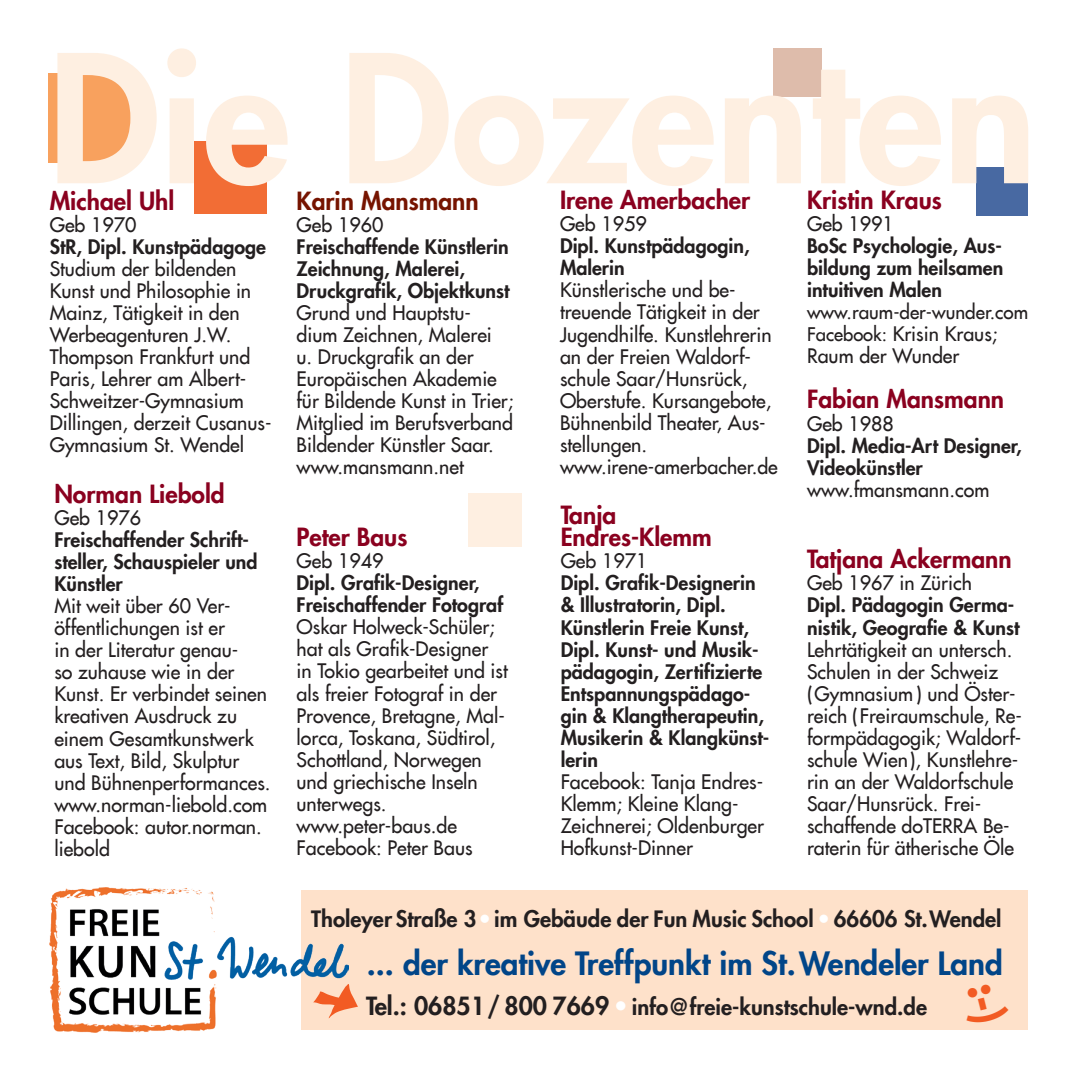
<style>
.page{position:relative;width:1078px;height:1078px;background:#fff}
.page>*{position:absolute;margin:0;border:0;box-sizing:border-box;transform-origin:0 0}
.t1{font:800 172.75px "Futura LT";color:#feefe1}
.t2{font:800 31.25px "Futura LT";color:#014588}
.t3{font:800 24.5px "Futura LT";color:#8a011f}
.t4{font:800 24.5px "Futura LT";color:#231f20}
.t5{font:800 24.5px "Futura LT";color:#761400}
.t6{font:800 22px "Futura LT";color:#231f20}
.t7{font:19.5px/22px "Futura LT";color:#231f20}
.t8{font:800 19.5px/22px "Futura LT";color:#231f20}
.t9{font:18.75px "Futura LT";color:#231f20}
.s1{font-size:18.25px}
.s2{color:#fff}
</style>
<div class="page">
<div style="left:773px;top:49px;width:48px;height:48px;background:#debcab"></div>
<div style="left:48px;top:73px;width:89px;height:89px;background:#f8a15e"></div>
<div style="left:194px;top:142px;width:72px;height:72px;background:#f26d35"></div>
<div style="left:976px;top:167px;width:51px;height:49px;background:#4869a2"></div>
<div style="left:302px;top:890px;width:725px;height:139px;background:#fee1ca"></div>
<img style="left:50px;top:887px;width:298px;height:146px">
<div style="left:468px;top:493px;width:53px;height:53px;background:#feefe1"></div>
<svg style="left:313px;top:983px;width:45px;height:35px"></svg>
<p class="t1" style="left:48px;top:4px;width:989px">Die Dozenten</p>
<p class="t3" style="left:50px;top:184px;width:126px">Michael Uhl</p>
<p class="t7" style="left:50px;top:213px;width:88px">Geb 1970</p>
<p class="t8" style="left:50px;top:235px;width:218px">StR, Dipl. Kunstpädagoge</p>
<p class="t7" style="left:50px;top:257px;width:223px">Studium der bildenden<br>Kunst und Philosophie in<br>Mainz, Tätigkeit in den<br>Werbeagenturen J.W.<br>Thompson Frankfurt und<br>Paris, Lehrer am Albert-<br>Schweitzer-Gymnasium<br>Dillingen, derzeit Cusanus-<br>Gymnasium St. Wendel</p>
<p class="t3" style="left:54px;top:477px;width:172px">Norman Liebold</p>
<p class="t7" style="left:54px;top:506px;width:88px">Geb 1976</p>
<p class="t8" style="left:54px;top:528px;width:205px">Freischaffender Schrift&shy;steller, Schauspieler und<br>Künstler</p>
<p class="t7" style="left:54px;top:594px;width:218px">Mit weit über 60 Ver&shy;öffentlichungen ist er<br>in der Literatur genau-<br>so zuhause wie in der<br>Kunst. Er verbindet seinen kreativen Ausdruck zu einem Gesamtkunstwerk aus Text, Bild, Skulptur und Bühnenperformances. www.norman-liebold.com<br>Facebook: autor.norman. liebold</p>
<p class="t5" style="left:296px;top:184px;width:184px">Karin Mansmann</p>
<p class="t7" style="left:296px;top:213px;width:88px">Geb 1960</p>
<p class="t8" style="left:296px;top:235px;width:214px">Freischaffende Künstlerin</p>
<p class="t8" style="left:296px;top:257px;width:214px">Zeichnung, Malerei,<br>Druckgrafik, Objektkunst</p>
<p class="t7" style="left:296px;top:301px;width:218px">Grund und Hauptstu&shy;dium Zeichnen, Malerei<br>u. Druckgrafik an der<br>Europäischen Akademie für Bildende Kunst in Trier;<br>Mitglied im Berufsverband<br>Bildender Künstler Saar.</p>
<p class="t7" style="left:296px;top:456px;width:169px">www.mansmann.net</p>
<p class="t3" style="left:296px;top:520px;width:112px">Peter Baus</p>
<p class="t7" style="left:296px;top:549px;width:88px">Geb 1949</p>
<p class="t8" style="left:296px;top:571px;width:184px">Dipl. Grafik-Designer,</p>
<p class="t8" style="left:296px;top:593px;width:208px">Freischaffender Fotograf</p>
<p class="t7" style="left:296px;top:616px;width:200px">Oskar Holweck-Schüler;</p>
<p class="t7" style="left:296px;top:638px;width:213px">hat als Grafik-Designer in Tokio gearbeitet und ist als freier Fotograf in der<br>Provence, Bretagne, Mal&shy;lorca, Toskana, Südtirol,<br>Schottland, Norwegen und griechische Inseln unterwegs.</p>
<p class="t7" style="left:296px;top:814px;width:162px">www.peter-baus.de</p>
<p class="t7" style="left:296px;top:836px;width:177px">Facebook: Peter Baus</p>
<p class="t3" style="left:560px;top:184px;width:192px">Irene Amerbacher</p>
<p class="t7" style="left:560px;top:213px;width:88px">Geb 1959</p>
<p class="t8" style="left:560px;top:235px;width:191px">Dipl. Kunstpädagogin,<br>Malerin</p>
<p class="t7" style="left:560px;top:279px;width:213px">Künstlerische und be&shy;treuende Tätigkeit in der<br>Jugendhilfe. Kunstlehrerin an der Freien Waldorf&shy;schule Saar/Hunsrück,<br>Oberstufe. Kursangebote,<br>Bühnenbild Theater, Aus&shy;stellungen.</p>
<p class="t7" style="left:560px;top:455px;width:219px">www.irene-amerbacher.de</p>
<p class="t3" style="left:560px;top:498px;width:57px">Tanja</p>
<p class="t3" style="left:560px;top:520px;width:153px">Endres-Klemm</p>
<p class="t7" style="left:560px;top:550px;width:88px">Geb 1971</p>
<p class="t8" style="left:560px;top:571px;width:210px">Dipl. Grafik-Designerin &amp; Illustratorin, Dipl.<br>Künstlerin Freie Kunst,<br>Dipl. Kunst- und Musik&shy;pädagogin, Zertifizierte<br>Entspannungspädago&shy;gin &amp; Klangtherapeutin,<br>Musikerin &amp; Klangkünst&shy;lerin</p>
<p class="t7" style="left:560px;top:770px;width:205px">Facebook: Tanja Endres-<br>Klemm; Kleine Klang-<br>Zeichnerei; Oldenburger<br>Hofkunst-Dinner</p>
<p class="t3" style="left:806px;top:183px;width:136px">Kristin Kraus</p>
<p class="t7" style="left:806px;top:213px;width:88px">Geb 1991</p>
<p class="t8" style="left:806px;top:234px;width:198px;text-align:justify">BoSc Psychologie, Aus&shy;bildung zum heilsamen intuitiven Malen</p>
<p class="t9" style="left:806px;top:300px;width:222px">www.raum-der-wunder.com</p>
<p class="t7" style="left:806px;top:323px;width:192px"><span class="s1">Facebook:</span> Krisin Kraus;<br>Raum der Wunder</p>
<p class="t3" style="left:806px;top:383px;width:198px">Fabian Mansmann</p>
<p class="t7" style="left:806px;top:412px;width:88px">Geb 1988</p>
<p class="t8" style="left:806px;top:434px;width:216px">Dipl. Media-Art Designer,<br>Videokünstler</p>
<p class="t7" style="left:806px;top:478px;width:184px">www.fmansmann.com</p>
<p class="t3" style="left:806px;top:542px;width:206px">Tatjana Ackermann</p>
<p class="t7" style="left:806px;top:572px;width:166px">Geb 1967 in Zürich</p>
<p class="t8" style="left:806px;top:593px;width:209px">Dipl. Pädagogin Germa-</p>
<p class="t8" style="left:806px;top:615px;width:214px">nistik, Geografie &amp; Kunst</p>
<p class="t7" style="left:806px;top:638px;width:207px">Lehrtätigkeit an untersch.<br>Schulen in der Schweiz</p>
<p class="t7" style="left:806px;top:682px;width:210px">( Gymnasium ) und Öster-</p>
<p class="t7" style="left:806px;top:704px;width:216px">reich ( Freiraumschule, Re&shy;formpädagogik; Waldorf&shy;schule Wien ), Kunstlehre&shy;rin an der Waldorfschule<br>Saar/Hunsrück. Frei-</p>
<p class="t7" style="left:806px;top:814px;width:208px">schaffende doTERRA Be&shy;raterin für ätherische Öle</p>
<p class="t6" style="left:311px;top:903px;width:691px">Tholeyer Straße 3 <span class="s2">•</span> im Gebäude der Fun Music School <span class="s2">•</span> 66606 St. Wendel</p>
<p class="t2" style="left:367px;top:942px;width:637px">... der kreative Treffpunkt im St. Wendeler Land</p>
<p class="t4" style="left:366px;top:988px;width:263px">Tel.: 06851 / 800 7669 <span class="s2">•</span></p>
<p class="t6" style="left:631px;top:992px;width:296px">info@freie-kunstschule-wnd.de</p>
</div>
